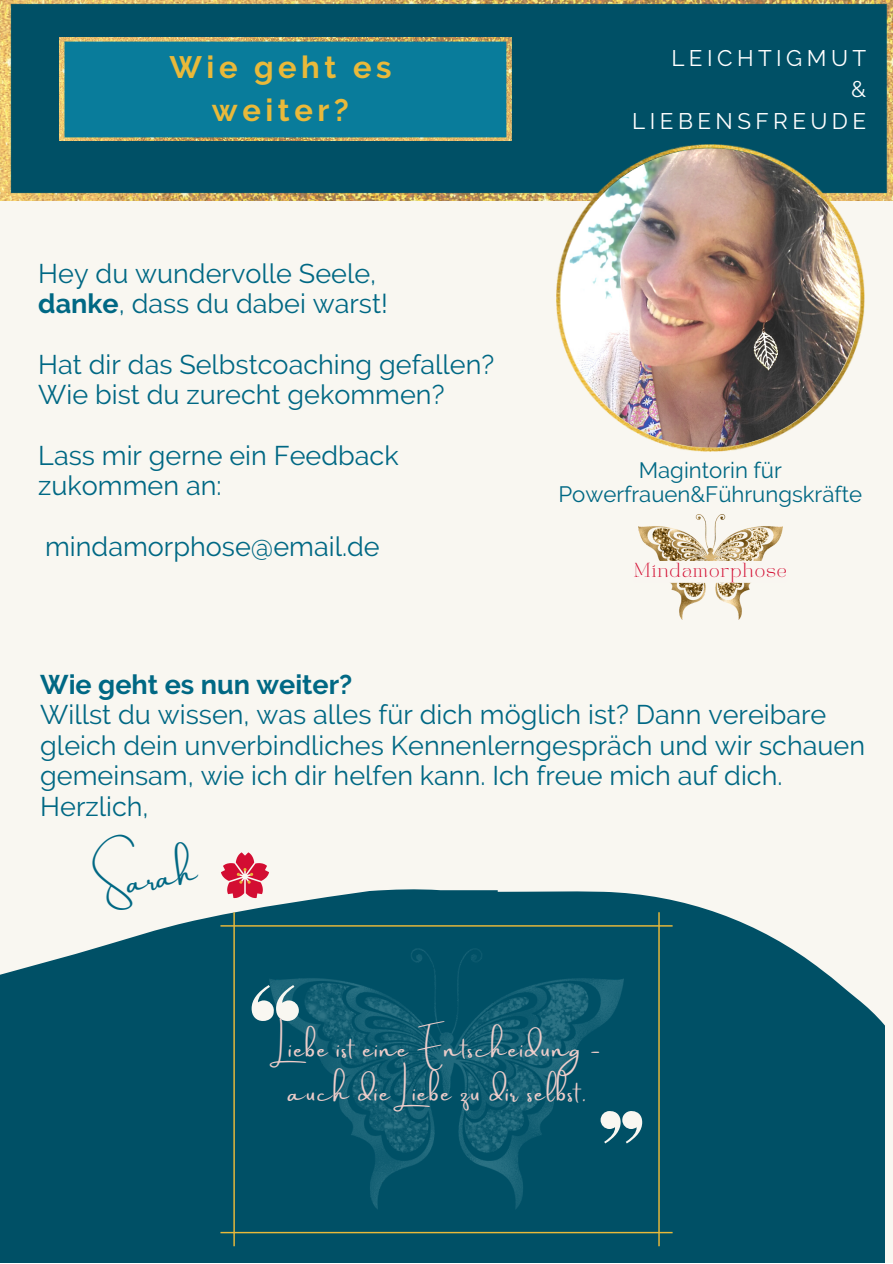
<style>
.page{position:relative;width:893px;height:1264px;background:#fff}
.page>*{position:absolute;margin:0;border:0;box-sizing:border-box;transform-origin:0 0}
.t1{font:700 30.9px/42.9px "Raleway";letter-spacing:.15em;color:#e9b93a;text-align:center}
.t2{font:30.15px "Amsterdam Two";color:#006884}
.t3{font:27px/30.3px "Raleway";color:#006884}
.t4{font:700 27px "Raleway";color:#006884}
.t5{font:23.55px/43.8px "Amsterdam Two";letter-spacing:.085em;color:#eecdca;text-align:center}
.t6{font:22.5px/31.5px "Raleway";letter-spacing:.2em;color:#fff;text-align:right}
.t7{font:22.2px/23.5px "Raleway";color:#006884;text-align:center}
.t8{font:14.25px "TANPARFAIT";letter-spacing:.07em;color:#d30d32}
.s1{font-weight:700}
</style>
<div class="page">
<div style="left:0;top:0;width:892px;height:1262px;background:#f9f7f1"></div>
<img style="left:0;top:0;width:892px;height:200px">
<img style="left:60px;top:38px;width:451px;height:102px">
<svg style="left:0;top:889px;width:884px;height:373px;background:#25697a"></svg>
<svg style="left:220px;top:912px;width:452px;height:334px;background:#085568"></svg>
<svg style="left:251px;top:985px;width:48px;height:35px"></svg>
<svg style="left:600px;top:1110px;width:42px;height:33px"></svg>
<img style="left:556px;top:144px;width:308px;height:308px">
<svg style="left:221px;top:852px;width:48px;height:46px"></svg>
<img style="left:638px;top:514px;width:144px;height:106px">
<svg style="left:638px;top:561px;width:144px;height:22px"></svg>
<p class="t1" style="left:169px;top:45px;width:223px">Wie geht es weiter?</p>
<p class="t3" style="left:38px;top:258px;width:351px">Hey du wundervolle Seele, <span class="s1">danke</span>, dass du dabei warst!</p>
<p class="t3" style="left:38px;top:349px;width:457px">Hat dir das Selbstcoaching gefallen?<br>Wie bist du zurecht gekommen?</p>
<p class="t3" style="left:38px;top:440px;width:362px">Lass mir gerne ein Feedback zukommen an:</p>
<p class="t3" style="left:45px;top:531px;width:336px">mindamorphose@email.de</p>
<p class="t6" style="left:632px;top:42px;width:235px">LEICHTIGMUT<br>&amp;<br>LIEBENSFREUDE</p>
<p class="t7" style="left:558px;top:459px;width:305px">Magintorin für<br>Powerfrauen&amp;Führungskräfte</p>
<p class="t8" style="left:634px;top:561px;width:154px">Mindamorphose</p>
<p class="t4" style="left:40px;top:668px;width:313px">Wie geht es nun weiter?</p>
<p class="t3" style="left:40px;top:699px;width:826px">Willst du wissen, was alles für dich möglich ist? Dann vereibare gleich dein unverbindliches Kennenlerngespräch und wir schauen gemeinsam, wie ich dir helfen kann. Ich freue mich auf dich.<br>Herzlich,</p>
<p class="t2" style="left:98px;top:870px;width:99px;rotate:-9deg">Sarah</p>
<p class="t5" style="left:275px;top:1027px;width:326px">Liebe ist eine Entscheidung - auch die Liebe zu dir selbst.</p>
</div>
